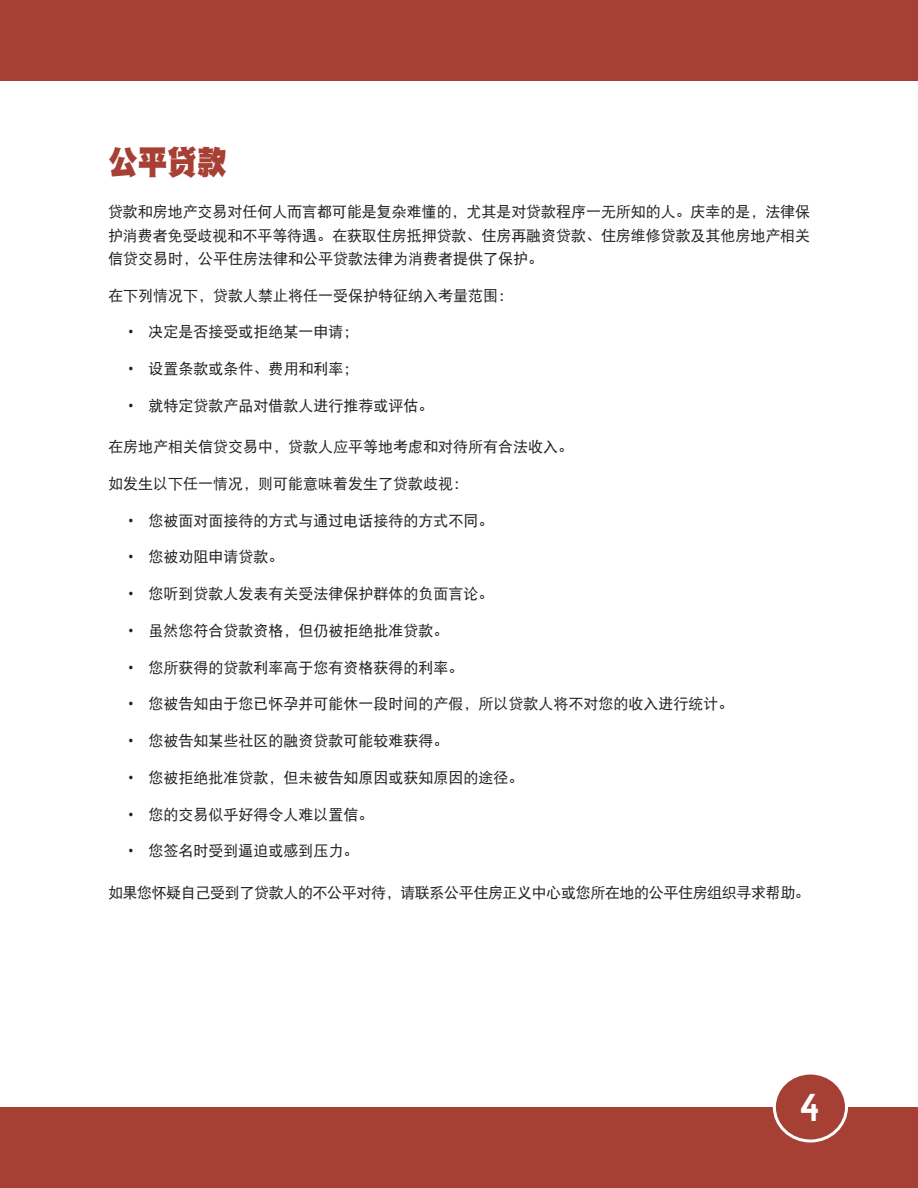
<style>
.page{position:relative;width:918px;height:1188px;background:#fff}
.page>*{position:absolute;margin:0;border:0;box-sizing:border-box;transform-origin:0 0}
.t1{font:33.9px "Norwester";color:#fff}
.t2{font:33px "DFP Hei W12";color:#a63f34;scale:.9 1}
.t3{font:15px/23.2px "DFP Hei W5";color:#231f20;text-align:justify}
.t4{font:15px "DFP Hei W5";letter-spacing:-.025em;color:#231f20}
.s1{font-family:"Open Sans"}
</style>
<div class="page">
<div style="left:0;top:1107px;width:918px;height:81px;background:#a63f34"></div>
<div style="left:0;top:0;width:918px;height:81px;background:#a63f34"></div>
<div style="left:774px;top:1073px;width:73px;height:68px;background:#a63f34;border-radius:50%"></div>
<div style="left:773px;top:1072px;width:75px;height:71px;border:3px solid #fff;border-radius:50%"></div>
<h2 class="t2" style="left:108px;top:144px;width:133px">公平贷款</h2>
<p class="t3" style="left:108px;top:200px;width:704px">贷款和房地产交易对任何人而言都可能是复杂难懂的，尤其是对贷款程序一无所知的人。庆幸的是，法律保护消费者免受歧视和不平等待遇。在获取住房抵押贷款、住房再融资贷款、住房维修贷款及其他房地产相关信贷交易时，公平住房法律和公平贷款法律为消费者提供了保护。</p>
<p class="t3" style="left:108px;top:283px;width:406px">在下列情况下，贷款人禁止将任一受保护特征纳入考量范围：</p>
<p class="t3" style="left:128px;top:320px;width:232px"><span class="s1">•</span> 决定是否接受或拒绝某一申请；</p>
<p class="t3" style="left:128px;top:357px;width:232px"><span class="s1">•</span> 设置条款或条件、费用和利率；</p>
<p class="t3" style="left:128px;top:394px;width:307px"><span class="s1">•</span> 就特定贷款产品对借款人进行推荐或评估。</p>
<p class="t3" style="left:108px;top:435px;width:466px">在房地产相关信贷交易中，贷款人应平等地考虑和对待所有合法收入。</p>
<p class="t3" style="left:108px;top:472px;width:361px">如发生以下任一情况，则可能意味着发生了贷款歧视：</p>
<p class="t3" style="left:128px;top:508px;width:367px"><span class="s1">•</span> 您被面对面接待的方式与通过电话接待的方式不同。</p>
<p class="t3" style="left:128px;top:545px;width:157px"><span class="s1">•</span> 您被劝阻申请贷款。</p>
<p class="t3" style="left:128px;top:582px;width:367px"><span class="s1">•</span> 您听到贷款人发表有关受法律保护群体的负面言论。</p>
<p class="t3" style="left:128px;top:619px;width:322px"><span class="s1">•</span> 虽然您符合贷款资格，但仍被拒绝批准贷款。</p>
<p class="t3" style="left:128px;top:655px;width:337px"><span class="s1">•</span> 您所获得的贷款利率高于您有资格获得的利率。</p>
<p class="t3" style="left:128px;top:692px;width:607px"><span class="s1">•</span> 您被告知由于您已怀孕并可能休一段时间的产假，所以贷款人将不对您的收入进行统计。</p>
<p class="t3" style="left:128px;top:729px;width:322px"><span class="s1">•</span> 您被告知某些社区的融资贷款可能较难获得。</p>
<p class="t3" style="left:128px;top:766px;width:397px"><span class="s1">•</span> 您被拒绝批准贷款，但未被告知原因或获知原因的途径。</p>
<p class="t3" style="left:128px;top:802px;width:247px"><span class="s1">•</span> 您的交易似乎好得令人难以置信。</p>
<p class="t3" style="left:128px;top:839px;width:232px"><span class="s1">•</span> 您签名时受到逼迫或感到压力。</p>
<p class="t4" style="left:108px;top:884px;width:703px">如果您怀疑自己受到了贷款人的不公平对待，请联系公平住房正义中心或您所在地的公平住房组织寻求帮助。</p>
<h1 class="t1" style="left:800px;top:1091px;width:22px">4</h1>
</div>
